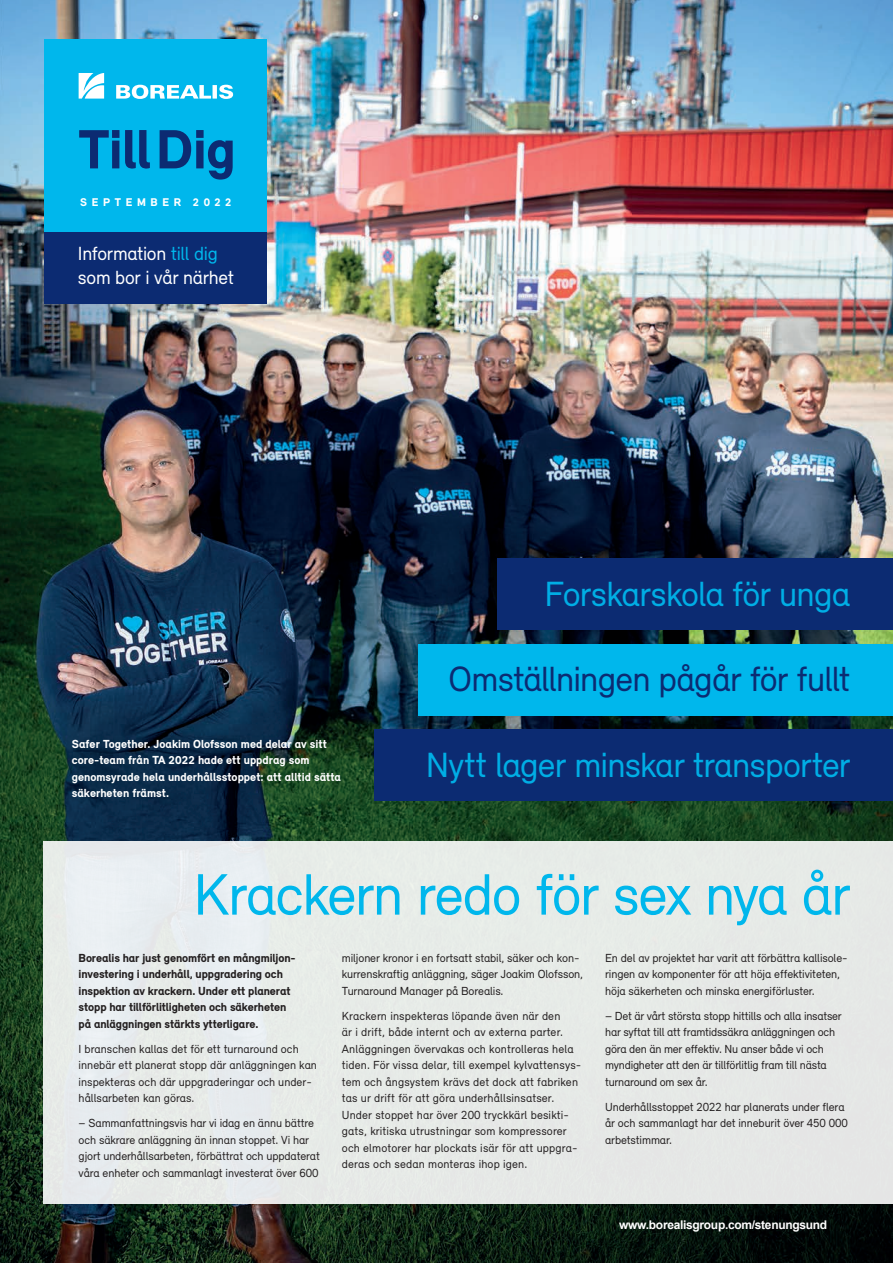
<style>
.page{position:relative;width:893px;height:1263px;background:#fff}
.page>*{position:absolute;margin:0;border:0;box-sizing:border-box;transform-origin:0 0}
.t1{font:60px "Relevant";letter-spacing:-.025em;color:#00b7ec}
.t2{font:36px "Relevant";letter-spacing:-.02em;color:#00aee5}
.t3{font:36px "Relevant";letter-spacing:-.025em;color:#0c2b72}
.t4{font:19.5px/23.5px "Relevant";letter-spacing:-.015em;color:#fff}
.t5{font:12px/16.5px "Relevant";letter-spacing:-.01em;color:#231f20}
.t6{font:12px/16.5px "Relevant";letter-spacing:.01em;color:#231f20}
.t7{font:900 12px/16.5px "Relevant";letter-spacing:-.01em;color:#231f20}
.t8{font:900 12px/16.5px "Relevant";color:#fff}
.t9{font:700 12px "Arial";letter-spacing:-.025em;color:#fff}
.t10{font:900 11.55px "Relevant";letter-spacing:.4em;color:#fff}
.s1{color:#00b7ec}
</style>
<div class="page">
<img style="left:0;top:0;width:893px;height:1263px">
<div style="left:43px;top:841px;width:850px;height:362px;background:#e6eae8"></div>
<div style="left:45px;top:39px;width:222px;height:193px;background:#00b7ec"></div>
<div style="left:45px;top:232px;width:222px;height:72px;background:#0c2b72"></div>
<svg style="left:79px;top:73px;width:154px;height:26px"></svg>
<svg style="left:79px;top:130px;width:154px;height:50px"></svg>
<div style="left:418px;top:644px;width:475px;height:72px;background:#00b7ec"></div>
<div style="left:497px;top:558px;width:396px;height:72px;background:#0c2b72"></div>
<div style="left:374px;top:729px;width:519px;height:72px;background:#0c2b72"></div>
<p class="t10" style="left:80px;top:195px;width:153px">SEPTEMBER 2022</p>
<h3 class="t4" style="left:78px;top:242px;width:158px">Information <span class="s1">till dig </span>som bor i vår närhet</h3>
<p class="t8" style="left:72px;top:735px;width:271px">Safer Together. Joakim Olofsson med delar av sitt core-team från TA 2022 hade ett uppdrag som genomsyrade hela underhållsstoppet: att alltid sätta säkerheten främst.</p>
<h2 class="t2" style="left:544px;top:572px;width:308px">Forskarskola för unga</h2>
<h2 class="t3" style="left:449px;top:657px;width:403px">Omställningen pågår för fullt</h2>
<h2 class="t2" style="left:426px;top:743px;width:426px">Nytt lager minskar transporter</h2>
<h1 class="t1" style="left:193px;top:858px;width:659px">Krackern redo för sex nya år</h1>
<p class="t7" style="left:79px;top:949px;width:219px">Borealis har just genomfört en mångmiljon&shy;investering i underhåll, uppgradering och inspektion av krackern. Under ett planerat stopp har tillförlitligheten och säkerheten på anläggningen stärkts ytterligare.</p>
<p class="t5" style="left:79px;top:1040px;width:240px">I branschen kallas det för ett turnaround och innebär ett planerat stopp där anläggningen kan inspekteras och där uppgraderingar och under&shy;hållsarbeten kan göras.</p>
<p class="t5" style="left:79px;top:1114px;width:243px">– Sammanfattningsvis har vi idag en ännu bättre och säkrare anläggning än innan stoppet. Vi har gjort underhållsarbeten, förbättrat och uppdaterat våra enheter och sammanlagt investerat över 600</p>
<p class="t5" style="left:342px;top:949px;width:243px">miljoner kronor i en fortsatt stabil, säker och kon&shy;kurrenskraftig anläggning, säger Joakim Olofsson,<br>Turnaround Manager på Borealis.</p>
<p class="t6" style="left:342px;top:1007px;width:241px">Krackern inspekteras löpande även när den<br>är i drift, både internt och av externa parter.<br>Anläggningen övervakas och kontrolleras hela tiden. För vissa delar, till exempel kylvattensys&shy;tem och ångsystem krävs det dock att fabriken tas ur drift för att göra underhållsinsatser.<br>Under stoppet har över 200 tryckkärl besikti&shy;gats, kritiska utrustningar som kompressorer och elmotorer har plockats isär för att uppgra&shy;deras och sedan monteras ihop igen.</p>
<p class="t5" style="left:605px;top:949px;width:244px">En del av projektet har varit att förbättra kallisole&shy;ringen av komponenter för att höja effektiviteten, höja säkerheten och minska energiförluster.</p>
<p class="t5" style="left:605px;top:1007px;width:238px">– Det är vårt största stopp hittills och alla insatser har syftat till att framtidssäkra anläggningen och göra den än mer effektiv. Nu anser både vi och myndigheter att den är tillförlitlig fram till nästa turnaround om sex år.</p>
<p class="t5" style="left:605px;top:1098px;width:244px">Underhållsstoppet 2022 har planerats under flera år och sammanlagt har det inneburit över 450 000 arbetstimmar.</p>
<p class="t9" style="left:619px;top:1217px;width:209px">www.borealisgroup.com/stenungsund</p>
</div>
